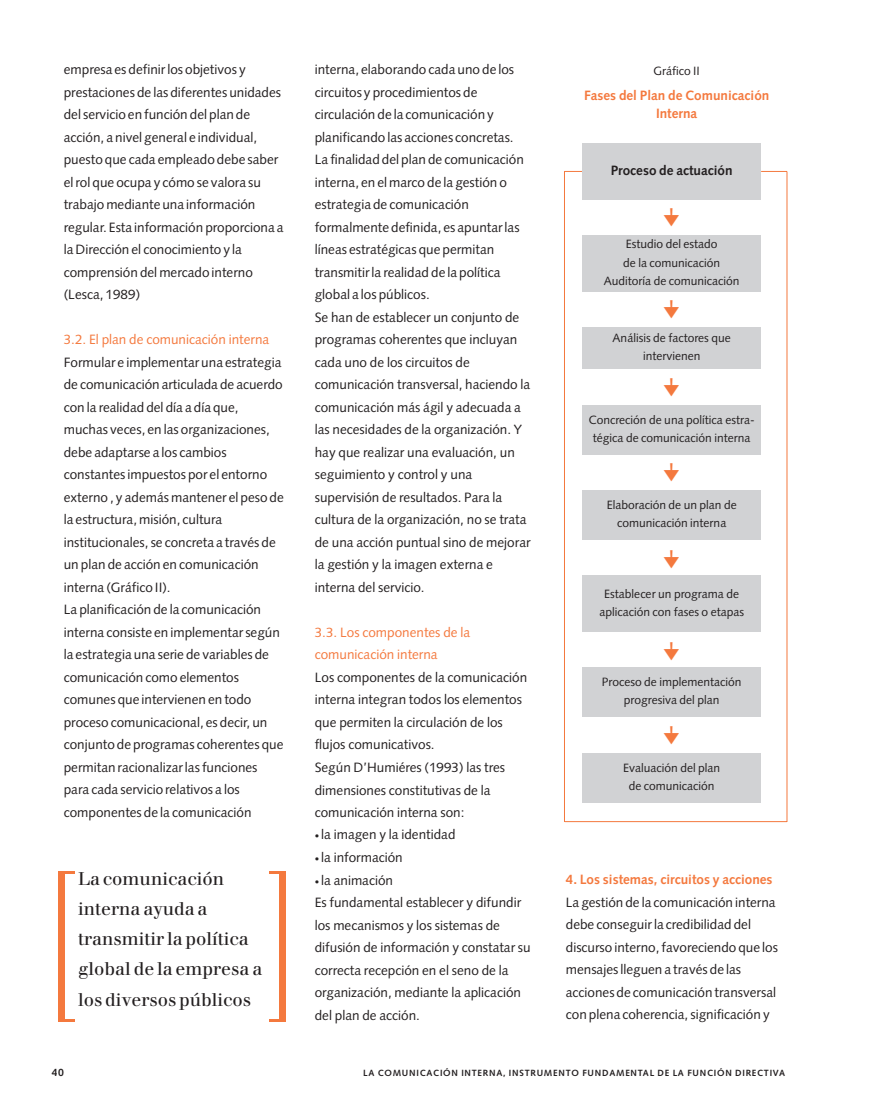
<style>
.page{position:relative;width:893px;height:1106px;background:#fff}
.page>*{position:absolute;margin:0;border:0;box-sizing:border-box;transform-origin:0 0}
.t1{font:18px/30px "Winterthur Serif";color:#231f20}
.t2{font:13.5px/22.5px "Winterthur";color:#231f20}
.t3{font:13.5px/22.5px "Winterthur";color:#f4793e}
.t4{font:700 13.5px/18px "Winterthur";color:#f4793e;text-align:center}
.t5{font:700 13.5px "Winterthur";color:#231f20}
.t6{font:12px/18px "Winterthur";color:#231f20;text-align:center}
.t7{font:700 10.5px "Winterthur";color:#231f20}
.t8{font:700 9px "Winterthur";letter-spacing:.085em;color:#231f20}
.s1{font-size:9px}
</style>
<div class="page">
<div style="left:582px;top:235px;width:179px;height:56px;background:#d1d2d4"></div>
<div style="left:582px;top:327px;width:179px;height:42px;background:#d1d2d4"></div>
<div style="left:582px;top:405px;width:179px;height:49px;background:#d1d2d4"></div>
<div style="left:582px;top:490px;width:179px;height:49px;background:#d1d2d4"></div>
<div style="left:582px;top:575px;width:179px;height:57px;background:#d1d2d4"></div>
<div style="left:582px;top:667px;width:179px;height:50px;background:#d1d2d4"></div>
<div style="left:582px;top:753px;width:179px;height:49px;background:#d1d2d4"></div>
<svg style="left:761px;top:171px;width:25px;height:1px"></svg>
<svg style="left:565px;top:171px;width:17px;height:1px"></svg>
<hr style="left:786px;top:171px;width:1px;height:651px;background:#f4793e">
<hr style="left:564px;top:171px;width:1px;height:651px;background:#f4793e">
<hr style="left:564px;top:821px;width:223px;height:1px;background:#f4793e">
<div style="left:582px;top:143px;width:179px;height:56px;background:#d1d2d4"></div>
<div style="left:58px;top:871px;width:7px;height:150px;background:#f4793e"></div>
<svg style="left:65px;top:871px;width:10px;height:2px"></svg>
<svg style="left:65px;top:1019px;width:10px;height:2px"></svg>
<div style="left:279px;top:871px;width:7px;height:150px;background:#f4793e"></div>
<svg style="left:269px;top:1019px;width:10px;height:2px"></svg>
<svg style="left:269px;top:871px;width:10px;height:2px"></svg>
<p class="t2" style="left:64px;top:60px;width:221px">empresa es definir los objetivos y prestaciones de las diferentes unidades del servicio en función del plan de acción, a nivel general e individual, puesto que cada empleado debe saber el rol que ocupa y cómo se valora su trabajo mediante una información regular. Esta información proporciona a la Dirección el conocimiento y la comprensión del mercado interno (Lesca, 1989)</p>
<p class="t3" style="left:64px;top:330px;width:207px">3.2. El plan de comunicación interna</p>
<p class="t2" style="left:64px;top:352px;width:221px">Formular e implementar una estrategia de comunicación articulada de acuerdo con la realidad del día a día que, muchas veces, en las organizaciones, debe adaptarse a los cambios constantes impuestos por el entorno externo , y además mantener el peso de la estructura, misión, cultura institucionales, se concreta a través de un plan de acción en comunicación interna (Gráfico II).<br>La planificación de la comunicación interna consiste en implementar según la estrategia una serie de variables de comunicación como elementos comunes que intervienen en todo proceso comunicacional, es decir, un conjunto de programas coherentes que permitan racionalizar las funciones para cada servicio relativos a los componentes de la comunicación</p>
<h1 class="t1" style="left:78px;top:866px;width:186px">La comunicación interna ayuda a transmitir la política global de la empresa a los diversos públicos</h1>
<p class="t2" style="left:315px;top:60px;width:217px">interna, elaborando cada uno de los circuitos y procedimientos de circulación de la comunicación y planificando las acciones concretas.<br>La finalidad del plan de comunicación interna, en el marco de la gestión o estrategia de comunicación formalmente definida, es apuntar las líneas estratégicas que permitan transmitir la realidad de la política global a los públicos.<br>Se han de establecer un conjunto de programas coherentes que incluyan cada uno de los circuitos de comunicación transversal, haciendo la comunicación más ágil y adecuada a las necesidades de la organización. Y hay que realizar una evaluación, un seguimiento y control y una supervisión de resultados. Para la cultura de la organización, no se trata de una acción puntual sino de mejorar la gestión y la imagen externa e interna del servicio.</p>
<p class="t3" style="left:315px;top:622px;width:157px">3.3. Los componentes de la comunicación interna</p>
<p class="t2" style="left:315px;top:667px;width:214px">Los componentes de la comunicación interna integran todos los elementos que permiten la circulación de los flujos comunicativos.<br>Según D’Humiéres (1993) las tres dimensiones constitutivas de la comunicación interna son:</p>
<p class="t2" style="left:315px;top:825px;width:142px"><span class="s1">•</span> la imagen y la identidad</p>
<p class="t2" style="left:315px;top:847px;width:89px"><span class="s1">•</span> la información</p>
<p class="t2" style="left:315px;top:870px;width:217px"><span class="s1">•</span> la animación<br>Es fundamental establecer y difundir los mecanismos y los sistemas de difusión de información y constatar su correcta recepción en el seno de la organización, mediante la aplicación del plan de acción.</p>
<p class="t4" style="left:566px;top:871px;width:208px">4. Los sistemas, circuitos y acciones</p>
<p class="t6" style="left:653px;top:63px;width:48px">Gráfico II</p>
<p class="t4" style="left:584px;top:88px;width:187px">Fases del Plan de Comunicación<br>Interna</p>
<p class="t5" style="left:610px;top:165px;width:123px">Proceso de actuación</p>
<p class="t6" style="left:603px;top:237px;width:137px">Estudio del estado<br>de la comunicación<br>Auditoría de comunicación</p>
<p class="t6" style="left:612px;top:330px;width:120px">Análisis de factores que intervienen</p>
<p class="t6" style="left:588px;top:412px;width:167px">Concreción de una política estra&shy;tégica de comunicación interna</p>
<p class="t6" style="left:606px;top:497px;width:132px">Elaboración de un plan de comunicación interna</p>
<p class="t6" style="left:599px;top:586px;width:146px">Establecer un programa de aplicación con fases o etapas</p>
<p class="t6" style="left:602px;top:674px;width:141px">Proceso de implementación progresiva del plan</p>
<p class="t6" style="left:623px;top:760px;width:99px">Evaluación del plan de comunicación</p>
<p class="t2" style="left:566px;top:892px;width:214px">La gestión de la comunicación interna debe conseguir la credibilidad del discurso interno, favoreciendo que los mensajes lleguen a través de las acciones de comunicación transversal con plena coherencia, significación y</p>
<p class="t7" style="left:52px;top:1068px;width:14px">40</p>
<p class="t8" style="left:363px;top:1069px;width:423px">LA COMUNICACIÓN INTERNA, INSTRUMENTO FUNDAMENTAL DE LA FUNCIÓN DIRECTIVA</p>
</div>
